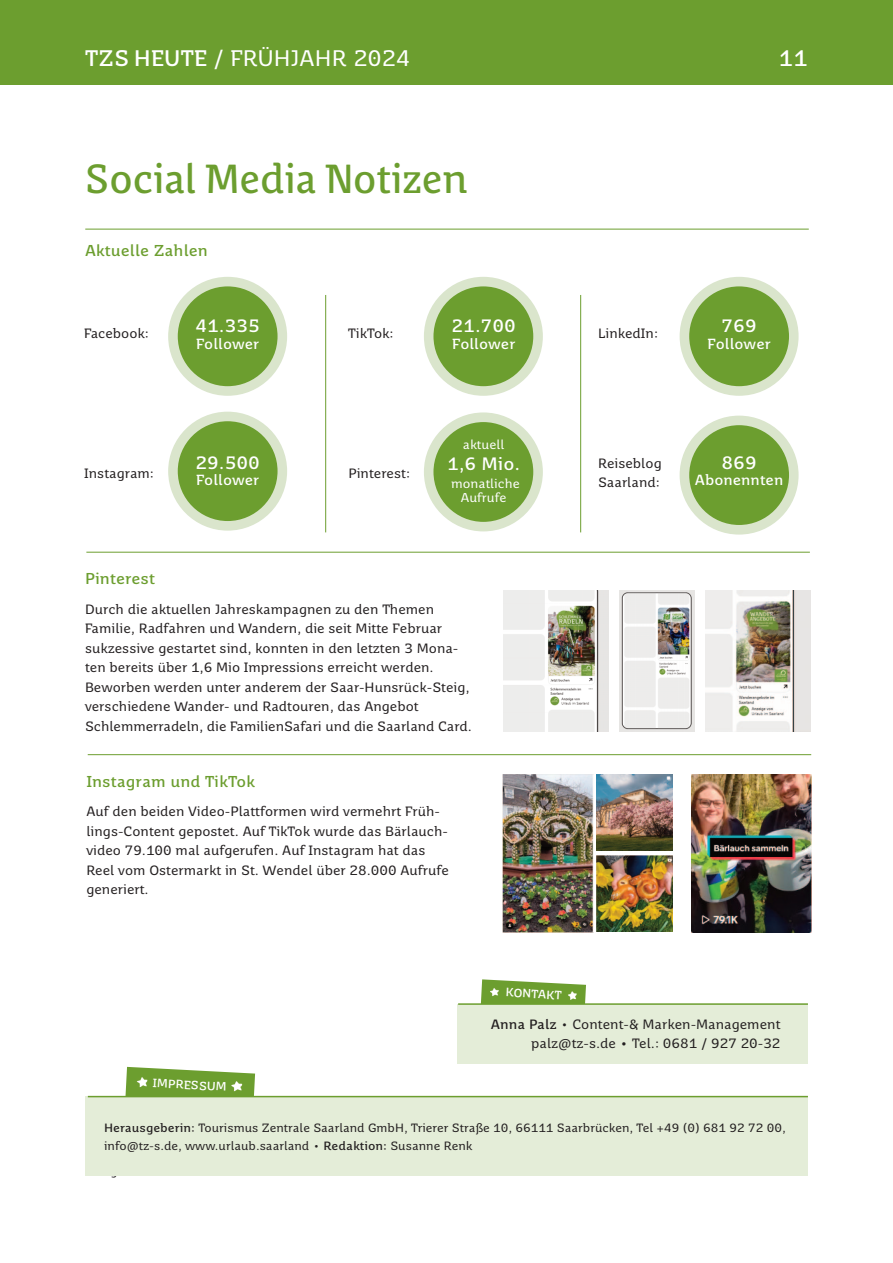
<style>
.page{position:relative;width:893px;height:1263px;background:#fff}
.page>*{position:absolute;margin:0;border:0;box-sizing:border-box;transform-origin:0 0}
.t1{font:40.5px "Saar 1450 Headline";color:#6c9e2f}
.t2{font:22.5px "Saar 1450 Text";letter-spacing:.01em;color:#fff}
.t3{font:700 22.5px "Saar 1450 Text";color:#fff}
.t4{font:700 17.85px "Saar 1450 Text";color:#fff}
.t5{font:700 15.75px "Saar 1450 Text";color:#6c9e2f}
.t6{font:700 14.7px "Saar 1450 Text";color:#fff}
.t7{font:13.5px/19.5px "Saar 1450 Text";color:#231f20}
.t8{font:12.75px/13.5px "Saar 1450 Text";color:#fff;text-align:center}
.t9{font:12px/19.5px "Saar 1450 Text";color:#231f20}
.t10{font:700 12px "Saar 1450 Text";color:#fff}
.s1{font-weight:700}
</style>
<div class="page">
<div style="left:680px;top:277px;width:119px;height:119px;background:#dae5cc;border-radius:50%"></div>
<div style="left:689px;top:286px;width:100px;height:100px;background:#6c9e2f;border-radius:50%"></div>
<div style="left:424px;top:277px;width:119px;height:119px;background:#dae5cc;border-radius:50%"></div>
<div style="left:433px;top:286px;width:100px;height:100px;background:#6c9e2f;border-radius:50%"></div>
<div style="left:168px;top:277px;width:119px;height:119px;background:#dae5cc;border-radius:50%"></div>
<div style="left:178px;top:286px;width:100px;height:100px;background:#6c9e2f;border-radius:50%"></div>
<div style="left:168px;top:412px;width:119px;height:119px;background:#dae5cc;border-radius:50%"></div>
<div style="left:178px;top:421px;width:100px;height:100px;background:#6c9e2f;border-radius:50%"></div>
<div style="left:0;top:0;width:893px;height:84px;background:#6c9e2f"></div>
<div style="left:680px;top:416px;width:119px;height:119px;background:#dae5cc;border-radius:50%"></div>
<hr style="left:85px;top:229px;width:724px;height:1px;background:#6c9e2f">
<hr style="left:86px;top:552px;width:724px;height:1px;background:#6c9e2f">
<hr style="left:88px;top:754px;width:723px;height:1px;background:#6c9e2f">
<div style="left:689px;top:425px;width:100px;height:100px;background:#6c9e2f;border-radius:50%"></div>
<div style="left:424px;top:412px;width:119px;height:119px;background:#dae5cc;border-radius:50%"></div>
<div style="left:433px;top:422px;width:100px;height:100px;background:#6c9e2f;border-radius:50%"></div>
<hr style="left:325px;top:295px;width:1px;height:237px;background:#6c9e2f">
<hr style="left:580px;top:295px;width:1px;height:237px;background:#6c9e2f">
<img style="left:503px;top:775px;width:90px;height:157px">
<img style="left:597px;top:775px;width:76px;height:75px">
<img style="left:597px;top:856px;width:76px;height:76px">
<img style="left:692px;top:775px;width:119px;height:157px">
<img style="left:503px;top:590px;width:105px;height:141px">
<img style="left:619px;top:590px;width:75px;height:141px">
<img style="left:705px;top:590px;width:105px;height:141px">
<svg style="left:481px;top:979px;width:105px;height:24px;background:#84ae51"></svg>
<div style="left:458px;top:1004px;width:350px;height:59px;background:#e4edd8"></div>
<hr style="left:458px;top:1003px;width:350px;height:2px;background:#6c9e2f">
<svg style="left:125px;top:1067px;width:130px;height:29px;background:#82ac4e"></svg>
<div style="left:85px;top:1096px;width:723px;height:80px;background:#e4edd8"></div>
<hr style="left:88px;top:1096px;width:720px;height:1px;background:#6c9e2f">
<h2 class="t2" style="left:85px;top:49px;width:327px"><span class="s1">TZS HEUTE</span> / FRÜHJAHR 2024</h2>
<h2 class="t3" style="left:778px;top:49px;width:31px">11</h2>
<h1 class="t1" style="left:85px;top:163px;width:384px">Social Media Notizen</h1>
<p class="t5" style="left:85px;top:244px;width:125px">Aktuelle Zahlen</p>
<p class="t7" style="left:84px;top:324px;width:66px">Facebook:</p>
<p class="t7" style="left:84px;top:465px;width:71px">Instagram:</p>
<h3 class="t4" style="left:195px;top:319px;width:66px">41.335</h3>
<p class="t6" style="left:196px;top:338px;width:65px">Follower</p>
<h3 class="t4" style="left:195px;top:455px;width:66px">29.500</h3>
<p class="t6" style="left:196px;top:474px;width:65px">Follower</p>
<p class="t7" style="left:348px;top:324px;width:47px">TikTok:</p>
<p class="t7" style="left:348px;top:465px;width:63px">Pinterest:</p>
<h3 class="t4" style="left:452px;top:319px;width:66px">21.700</h3>
<p class="t6" style="left:452px;top:338px;width:65px">Follower</p>
<p class="t8" style="left:463px;top:439px;width:43px">aktuell</p>
<h3 class="t4" style="left:447px;top:457px;width:75px">1,6 Mio.</h3>
<p class="t8" style="left:451px;top:478px;width:70px">monatliche<br>Aufrufe</p>
<p class="t5" style="left:85px;top:573px;width:71px">Pinterest</p>
<p class="t7" style="left:85px;top:600px;width:388px">Durch die aktuellen Jahreskampagnen zu den Themen Familie, Radfahren und Wandern, die seit Mitte Februar sukzessive gestartet sind, konnten in den letzten 3 Mona&shy;ten bereits über 1,6 Mio Impressions erreicht werden.<br>Beworben werden unter anderem der Saar-Hunsrück-Steig, verschiedene Wander- und Radtouren, das Angebot Schlemmerradeln, die FamilienSafari und die Saarland Card.</p>
<p class="t5" style="left:86px;top:775px;width:170px">Instagram und TikTok</p>
<p class="t7" style="left:86px;top:803px;width:364px">Auf den beiden Video-Plattformen wird vermehrt Früh&shy;lings-Content gepostet. Auf TikTok wurde das Bärlauch&shy;video 79.100 mal aufgerufen. Auf Instagram hat das Reel vom Ostermarkt in St. Wendel über 28.000 Aufrufe generiert.</p>
<p class="t7" style="left:598px;top:324px;width:62px">LinkedIn:</p>
<h3 class="t4" style="left:721px;top:319px;width:37px">769</h3>
<p class="t6" style="left:707px;top:338px;width:65px">Follower</p>
<p class="t7" style="left:598px;top:454px;width:65px">Reiseblog<br>Saarland:</p>
<h3 class="t4" style="left:721px;top:455px;width:37px">869</h3>
<p class="t6" style="left:695px;top:474px;width:90px">Abonennten</p>
<p class="t10" style="left:506px;top:987px;width:58px;rotate:3deg">KONTAKT</p>
<p class="t7" style="left:491px;top:1015px;width:291px;text-align:right"><span class="s1">Anna Palz</span> • Content-&amp; Marken-Management palz@tz-s.de <span class="s1">•</span> Tel.: 0681 / 927 20-32</p>
<p class="t10" style="left:153px;top:1078px;width:75px;rotate:3deg">IMPRESSUM</p>
<p class="t9" style="left:104px;top:1120px;width:683px;line-height:18px"><span class="s1">Herausgeberin:</span> Tourismus Zentrale Saarland GmbH, Trierer Straße 10, 66111 Saarbrücken, Tel +49 (0) 681 92 72 00, info@tz-s.de, www.urlaub.saarland • <span class="s1">Redaktion:</span> Susanne Renk</p>
<p class="t9" style="left:87px;top:1123px;width:365px">Saarland war sehr groß, besonders gefragt waren die Rad- und<br>Wanderwege, insbesondere grenzüberschreitende Routen oder</p>
</div>
